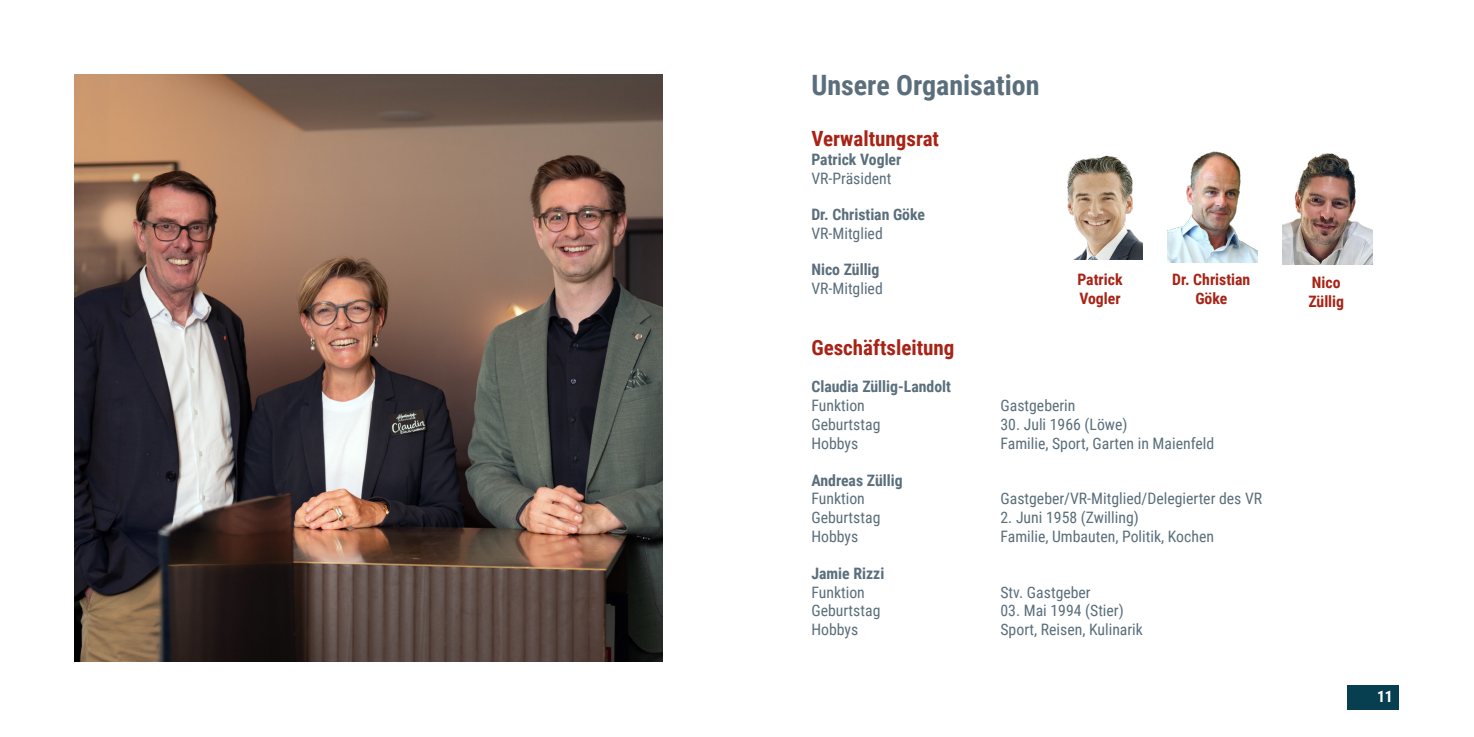
<style>
.page{position:relative;width:1474px;height:737px;background:#fff}
.page>*{position:absolute;margin:0;border:0;box-sizing:border-box;transform-origin:0 0}
.t1{font:700 28px "Roboto Condensed";color:#5a6e7b}
.t2{font:700 21px "Roboto Condensed";color:#a82316}
.t3{font:15.75px "Roboto Condensed";color:#5a6e7b}
.t4{font:700 15.75px "Roboto Condensed";color:#5a6e7b}
.t5{font:700 15.75px/18.9px "Roboto Condensed";color:#a82316}
.t6{font:700 15.75px "Roboto Condensed";color:#fff}
</style>
<div class="page">
<img style="left:74px;top:74px;width:588px;height:587px">
<div style="left:1346px;top:685px;width:52px;height:24px;background:#073f51"></div>
<img style="left:1067px;top:155px;width:75px;height:104px">
<img style="left:1167px;top:151px;width:90px;height:111px">
<img style="left:1282px;top:153px;width:90px;height:111px">
<h1 class="t1" style="left:811px;top:66px;width:230px">Unsere Organisation</h1>
<h2 class="t2" style="left:811px;top:124px;width:129px">Verwaltungsrat</h2>
<p class="t4" style="left:811px;top:148px;width:91px">Patrick Vogler</p>
<p class="t3" style="left:811px;top:167px;width:82px">VR-Präsident</p>
<p class="t4" style="left:811px;top:203px;width:115px">Dr. Christian Göke</p>
<p class="t3" style="left:811px;top:222px;width:73px">VR-Mitglied</p>
<p class="t4" style="left:811px;top:259px;width:70px">Nico Züllig</p>
<p class="t3" style="left:811px;top:278px;width:73px">VR-Mitglied</p>
<p class="t5" style="left:1077px;top:269px;width:47px">Patrick<br>Vogler</p>
<p class="t5" style="left:1308px;top:273px;width:37px">Nico<br>Züllig</p>
<p class="t5" style="left:1172px;top:269px;width:80px;text-align:center">Dr. Christian<br>Göke</p>
<h2 class="t2" style="left:811px;top:332px;width:144px">Geschäftsleitung</h2>
<p class="t4" style="left:811px;top:376px;width:141px">Claudia Züllig-Landolt</p>
<p class="t3" style="left:811px;top:394px;width:55px">Funktion</p>
<p class="t3" style="left:1000px;top:394px;width:76px">Gastgeberin</p>
<p class="t3" style="left:811px;top:413px;width:71px">Geburtstag</p>
<p class="t3" style="left:1000px;top:413px;width:129px">30. Juli 1966 (Löwe)</p>
<p class="t3" style="left:811px;top:432px;width:48px">Hobbys</p>
<p class="t3" style="left:1000px;top:432px;width:215px">Familie, Sport, Garten in Maienfeld</p>
<p class="t4" style="left:811px;top:469px;width:93px">Andreas Züllig</p>
<p class="t3" style="left:811px;top:488px;width:55px">Funktion</p>
<p class="t3" style="left:1000px;top:488px;width:263px">Gastgeber/VR-Mitglied/Delegierter des VR</p>
<p class="t3" style="left:811px;top:506px;width:71px">Geburtstag</p>
<p class="t3" style="left:1000px;top:506px;width:140px">2. Juni 1958 (Zwilling)</p>
<p class="t3" style="left:811px;top:525px;width:48px">Hobbys</p>
<p class="t3" style="left:1000px;top:525px;width:215px">Familie, Umbauten, Politik, Kochen</p>
<p class="t4" style="left:811px;top:562px;width:74px">Jamie Rizzi</p>
<p class="t3" style="left:811px;top:581px;width:55px">Funktion</p>
<p class="t3" style="left:1000px;top:581px;width:92px">Stv. Gastgeber</p>
<p class="t3" style="left:811px;top:600px;width:71px">Geburtstag</p>
<p class="t3" style="left:1000px;top:600px;width:125px">03. Mai 1994 (Stier)</p>
<p class="t3" style="left:811px;top:618px;width:48px">Hobbys</p>
<p class="t3" style="left:1000px;top:618px;width:144px">Sport, Reisen, Kulinarik</p>
<p class="t6" style="left:1376px;top:685px;width:17px">11</p>
</div>
